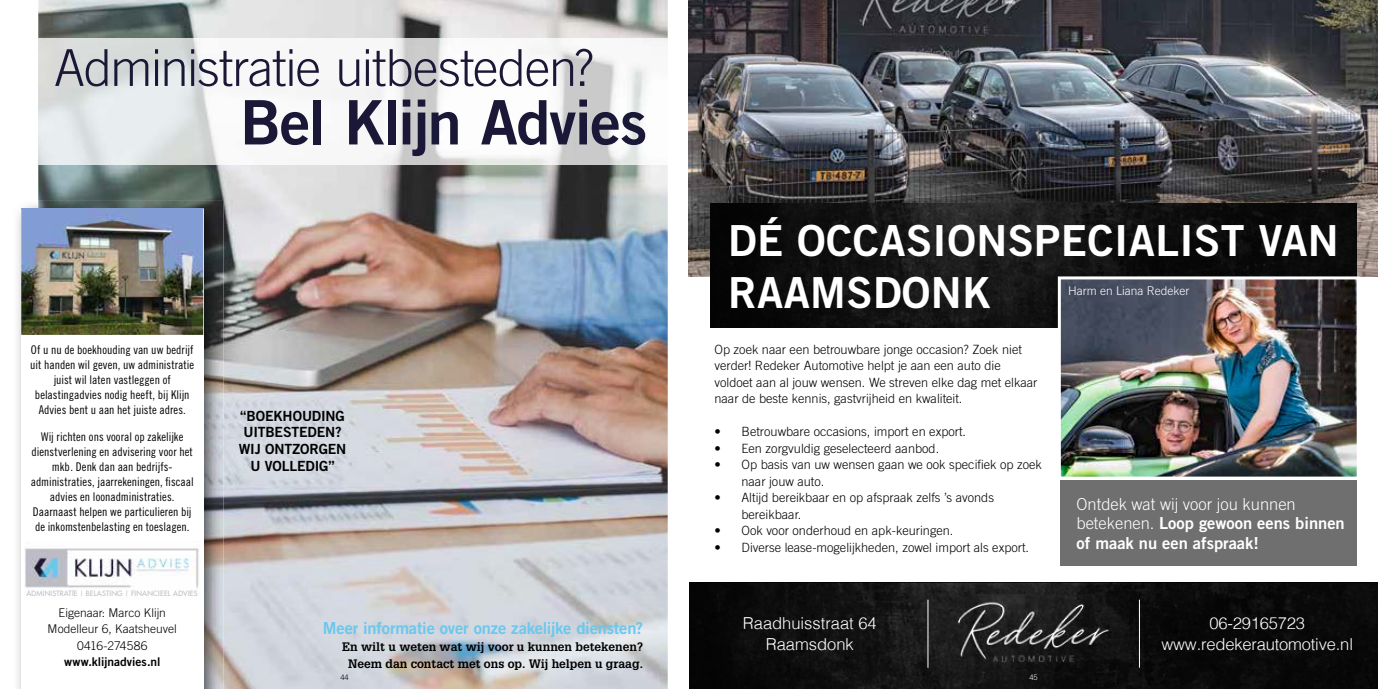
<style>
.page{position:relative;width:1378px;height:689px;background:#fff}
.page>*{position:absolute;margin:0;border:0;box-sizing:border-box;transform-origin:0 0}
.t1{font:61.35px "Trade Gothic LT Std Bd 2";letter-spacing:-.025em;color:#1b1837}
.t2{font:300 50.85px "Trade Gothic LT Std";letter-spacing:-.025em;color:#1b1837}
.t3{font:42.75px/51.4px "Trade Gothic LT Std Bd 2";letter-spacing:.01em;color:#fff}
.t4{font:300 16.5px/21px "Helvetica";letter-spacing:-.01em;color:#fff;text-align:center}
.t5{font:16.5px/19.5px "Trade Gothic LT Std Bd 2";color:#fff}
.t6{font:16.5px "Trade Gothic LT Std Bd 2";letter-spacing:-.01em;color:#69c8ed}
.t7{font:300 16.5px "Trade Gothic LT Std";color:#fff}
.t8{font:14.1px/16.6px "Trade Gothic LT Std Bd 2";letter-spacing:-.01em;color:#000;text-align:center}
.t9{font:300 12.75px/16.5px "Trade Gothic LT Std";color:#000}
.t10{font:12px/15px "Trade Gothic LT Std Cn 18";letter-spacing:.005em;color:#000;text-align:center}
.t11{font:700 12px/17px "Glypha LT Std";color:#000;text-align:center}
.t12{font:300 12px/16.5px "Trade Gothic LT Std";color:#000;text-align:center}
.t13{font:12px "Trade Gothic LT Std Bd 2";color:#000}
.t14{font:300 12px "Trade Gothic LT Std";color:#fff}
.t15{font:300 7.5px "Trade Gothic LT Std";color:#000}
.t16{font:300 7.5px "Trade Gothic LT Std";color:#fff}
.t17{font:500 7.05px "Futura CE";letter-spacing:.03em;color:#bcbdc3}
.s1{font-size:5.85px}
.s2{font-family:"Trade Gothic LT Std";font-weight:300}
</style>
<div class="page">
<img style="left:38px;top:0;width:630px;height:689px">
<img style="left:17px;top:200px;width:207px;height:489px">
<div style="left:21px;top:208px;width:182px;height:481px;background:#fff"></div>
<img style="left:21px;top:208px;width:182px;height:127px">
<img style="left:25px;top:548px;width:174px;height:43px">
<img style="left:38px;top:38px;width:630px;height:127px">
<img style="left:689px;top:0;width:689px;height:276px">
<img style="left:710px;top:203px;width:646px;height:124px">
<div style="left:1061px;top:480px;width:295px;height:86px;background:#706f6f"></div>
<img style="left:689px;top:583px;width:689px;height:106px">
<img style="left:938px;top:594px;width:190px;height:95px">
<hr style="left:927px;top:600px;width:1px;height:68px;background:#fff">
<hr style="left:1139px;top:600px;width:1px;height:68px;background:#fff">
<img style="left:1062px;top:280px;width:293px;height:195px">
<div style="left:1058px;top:276px;width:301px;height:203px;border:3px solid #fff"></div>
<h2 class="t2" style="left:54px;top:38px;width:541px">Administratie uitbesteden?</h2>
<h1 class="t1" style="left:240px;top:84px;width:409px">Bel Klijn Advies</h1>
<p class="t10" style="left:30px;top:342px;width:165px">Of u nu de boekhouding van uw bedrijf uit handen wil geven, uw administratie juist wil laten vastleggen of belastingadvies nodig heeft, bij Klijn Advies bent u aan het juiste adres.</p>
<p class="t10" style="left:31px;top:429px;width:164px">Wij richten ons vooral op zakelijke dienstverlening en advisering voor het mkb . Denk dan aan bedrijfs&shy;administraties, jaarrekeningen, fiscaal advies en loonadministraties.<br>Daarnaast helpen we particulieren bij de inkomstenbelasting en toeslagen.</p>
<p class="t17" style="left:26px;top:588px;width:173px">ADMINISTRATIE <span class="s1">|</span> BELASTING <span class="s1">|</span> FINANCIEEL ADVIES</p>
<p class="t12" style="left:48px;top:604px;width:131px">Eigenaar: Marco Klijn<br>Modelleur 6, Kaatsheuvel<br>0416-274586</p>
<p class="t13" style="left:64px;top:654px;width:98px">www.klijnadvies.nl</p>
<p class="t8" style="left:239px;top:407px;width:109px">“BOEKHOUDING<br>UITBESTEDEN?<br>WIJ ONTZORGEN<br>U VOLLEDIG”</p>
<p class="t6" style="left:323px;top:617px;width:322px">Meer informatie over onze zakelijke diensten?</p>
<p class="t11" style="left:342px;top:637px;width:302px">En wilt u weten wat wij voor u kunnen betekenen?<br>Neem dan contact met ons op. Wij helpen u graag.</p>
<h3 class="t3" style="left:728px;top:214px;width:612px">DÉ OCCASIONSPECIALIST VAN<br>RAAMSDONK</h3>
<p class="t14" style="left:1068px;top:284px;width:123px">Harm en Liana Redeker</p>
<p class="t9" style="left:714px;top:341px;width:324px">Op zoek naar een betrouwbare jonge occasion? Zoek niet verder! Redeker Automotive helpt je aan een auto die voldoet aan al jouw wensen. We streven elke dag met elkaar naar de beste kennis, gastvrijheid en kwaliteit.</p>
<p class="t9" style="left:714px;top:423px;width:253px">• Betrouwbare occasions, import en export.</p>
<p class="t9" style="left:714px;top:440px;width:226px">• Een zorgvuldig geselecteerd aanbod.</p>
<p class="t9" style="left:741px;top:456px;width:302px;text-indent:-27px">• Op basis van uw wensen gaan we ook specifiek op zoek naar jouw auto.</p>
<p class="t9" style="left:741px;top:489px;width:254px;text-indent:-27px">• Altijd bereikbaar en op afspraak zelfs ’s avonds bereikbaar.</p>
<p class="t9" style="left:714px;top:522px;width:240px">• Ook voor onderhoud en apk-keuringen.</p>
<p class="t9" style="left:714px;top:539px;width:316px">• Diverse lease-mogelijkheden, zowel import als export.</p>
<p class="t7" style="left:1076px;top:494px;width:221px">Ontdek wat wij voor jou kunnen</p>
<p class="t5" style="left:1076px;top:513px;width:270px"><span class="s2">betekenen.</span> Loop gewoon eens binnen of maak nu een afspraak!</p>
<p class="t4" style="left:743px;top:611px;width:135px">Raadhuisstraat 64<br>Raamsdonk</p>
<p class="t4" style="left:1161px;top:611px;width:193px">06-29165723 www.redekerautomotive.nl</p>
<p class="t15" style="left:340px;top:672px;width:10px">44</p>
<p class="t16" style="left:1029px;top:672px;width:10px">45</p>
</div>
